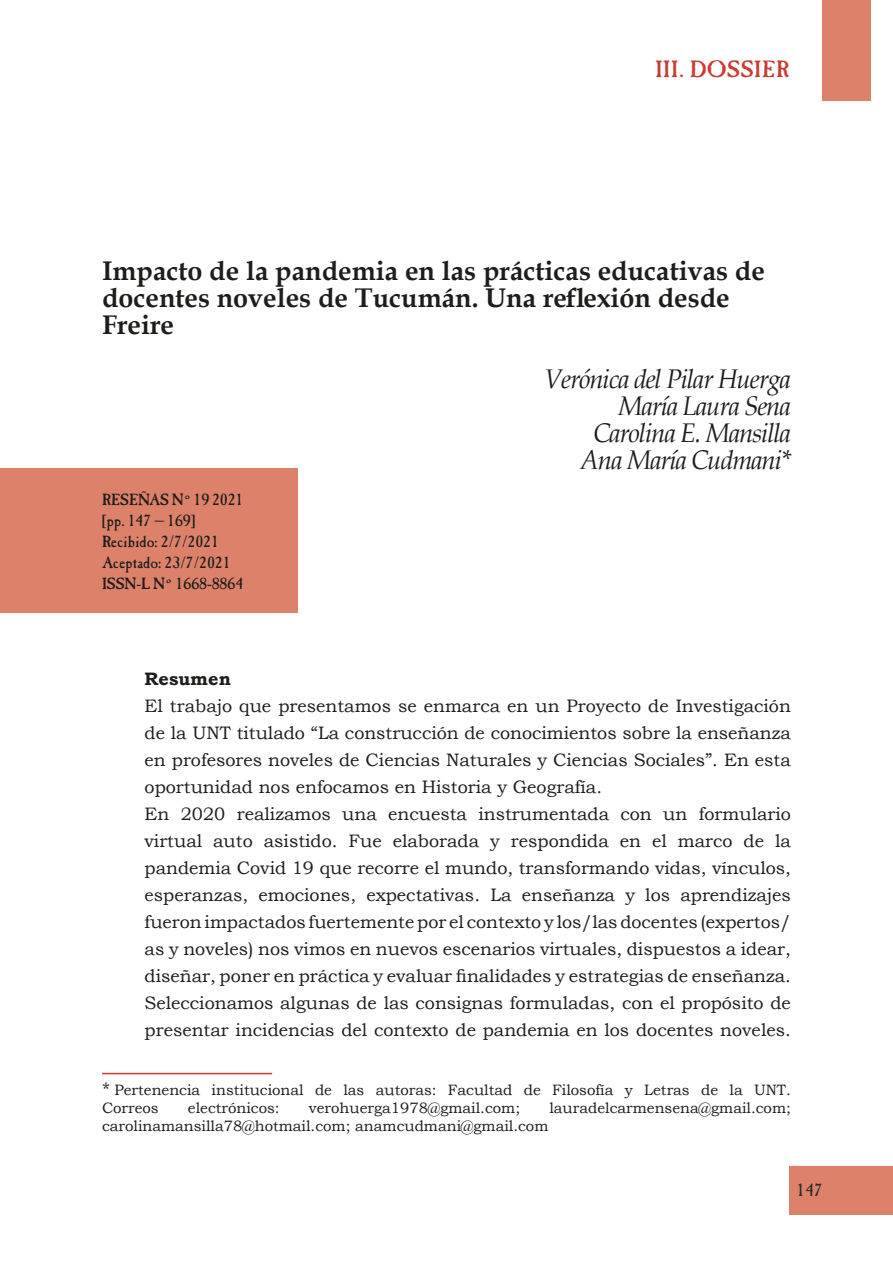
<style>
.page{position:relative;width:893px;height:1263px;background:#fff}
.page>*{position:absolute;margin:0;border:0;box-sizing:border-box;transform-origin:0 0}
.t1{font:700 27px/27px "Book Antiqua";color:#1d1d1b}
.t2{font:italic 27px/27px "Book Antiqua";letter-spacing:-.04em;color:#1d1d1b;text-align:right;scale:.95 1}
.t3{font:24px "OPTI Caslon Antique";letter-spacing:.03em;color:#ca3c31}
.t4{font:18px/27px "Bookman Old Style";color:#1d1d1b}
.t5{font:700 18px "Bookman Old Style";color:#1d1d1b}
.t6{font:18px "OPTI Caslon Antique";color:#2c2c2c}
.t7{font:16.5px/21px "OPTI Caslon Antique";color:#1d1d1b}
.t8{font:15px/18px "Bookman Old Style";color:#1d1d1b}
.s1{font-family:"Papyrus"}
.s2{font-size:18px}
</style>
<div class="page">
<div style="left:823px;top:0;width:48px;height:101px;background:#dd816b"></div>
<div style="left:789px;top:1166px;width:104px;height:49px;background:#dd816b"></div>
<hr style="left:102px;top:1073px;width:170px;height:1px;background:#ca3c31">
<div style="left:0;top:468px;width:298px;height:144px;background:#dd816b"></div>
<h2 class="t3" style="left:655px;top:55px;width:135px">III. DOSSIER</h2>
<h1 class="t1" style="left:102px;top:257px;width:664px">Impacto de la pandemia en las prácticas educativas de docentes noveles de Tucumán. Una reflexión desde<br>Freire</h1>
<h1 class="t2" style="left:544px;top:364px;width:262px">Verónica del Pilar Huerga<br>María Laura Sena<br>Carolina E. Mansilla<br>Ana María Cudmani*</h1>
<p class="t7" style="left:102px;top:489px;width:143px">RESEÑAS N<span class="s1">°</span> 19 2021 [pp. 147 – 169]<br>Recibido: 2/7/2021<br>Aceptado: 23/7/2021<br>ISSN-L N<span class="s1">°</span> 1668-8864</p>
<p class="t5" style="left:145px;top:666px;width:88px">Resumen</p>
<p class="t4" style="left:145px;top:692px;width:648px">El trabajo que presentamos se enmarca en un Proyecto de Investigación de la UNT titulado “La construcción de conocimientos sobre la enseñanza en profesores noveles de Ciencias Naturales y Ciencias Sociales”. En esta oportunidad nos enfocamos en Historia y Geografía.<br>En 2020 realizamos una encuesta instrumentada con un formulario virtual auto asistido. Fue elaborada y respondida en el marco de la pandemia Covid 19 que recorre el mundo, transformando vidas, vínculos, esperanzas, emociones, expectativas. La enseñanza y los aprendizajes fueron impactados fuertemente por el contexto y los/las docentes (expertos/ as y noveles) nos vimos en nuevos escenarios virtuales, dispuestos a idear, diseñar, poner en práctica y evaluar finalidades y estrategias de enseñanza.<br>Seleccionamos algunas de las consignas formuladas, con el propósito de presentar incidencias del contexto de pandemia en los docentes noveles.</p>
<p class="t8" style="left:102px;top:1081px;width:690px"><span class="s2">*</span> Pertenencia institucional de las autoras: Facultad de Filosofía y Letras de la UNT.<br>Correos</p>
<p class="t8" style="left:188px;top:1099px;width:93px">electrónicos:</p>
<p class="t8" style="left:309px;top:1099px;width:213px">verohuerga1978@gmail.com;</p>
<p class="t8" style="left:549px;top:1099px;width:243px">lauradelcarmensena@gmail.com;</p>
<p class="t8" style="left:102px;top:1117px;width:448px">carolinamansilla78@hotmail.com; anamcudmani@gmail.com</p>
<p class="t6" style="left:797px;top:1179px;width:28px">147</p>
</div>
